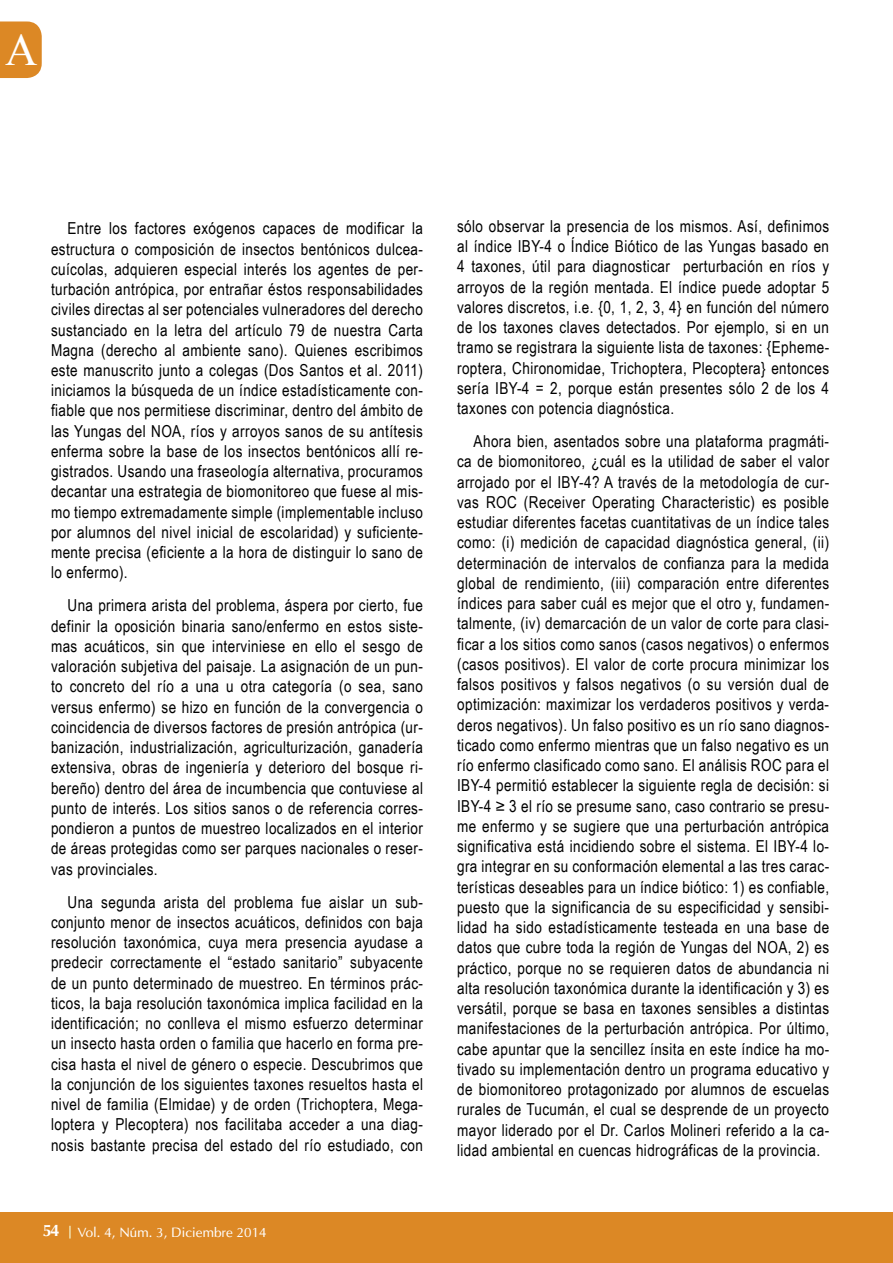
<style>
.page{position:relative;width:893px;height:1263px;background:#fff}
.page>*{position:absolute;margin:0;border:0;box-sizing:border-box;transform-origin:0 0}
.t1{font:45px "Times New Roman";color:#fff}
.t2{font:16.5px/20.2px "Arial Narrow";letter-spacing:.025em;color:#000;text-align:justify}
.t3{font:13.5px "Optima";color:#fff}
.s1{font-weight:700;font-size:16.5px}
</style>
<div class="page">
<div style="left:0;top:1213px;width:893px;height:50px;background:#dc8825"></div>
<svg style="left:0;top:21px;width:42px;height:57px;background:#dd8e30"></svg>
<h1 class="t1" style="left:5px;top:20px;width:34px">A</h1>
<p class="t2" style="left:51px;top:218px;width:374px;text-indent:16px">Entre los factores exógenos capaces de modificar la estructura o composición de insectos bentónicos dulcea&shy;cuícolas, adquieren especial interés los agentes de per&shy;turbación antrópica, por entrañar éstos responsabilidades civiles directas al ser potenciales vulneradores del derecho sustanciado en la letra del artículo 79 de nuestra Carta Magna (derecho al ambiente sano). Quienes escribimos este manuscrito junto a colegas (Dos Santos et al. 2011) iniciamos la búsqueda de un índice estadísticamente con&shy;fiable que nos permitiese discriminar, dentro del ámbito de las Yungas del NOA, ríos y arroyos sanos de su antítesis enferma sobre la base de los insectos bentónicos allí re&shy;gistrados. Usando una fraseología alternativa, procuramos decantar una estrategia de biomonitoreo que fuese al mis&shy;mo tiempo extremadamente simple (implementable incluso por alumnos del nivel inicial de escolaridad) y suficiente&shy;mente precisa (eficiente a la hora de distinguir lo sano de lo enfermo).</p>
<p class="t2" style="left:51px;top:595px;width:374px;text-indent:16px">Una primera arista del problema, áspera por cierto, fue definir la oposición binaria sano/enfermo en estos siste&shy;mas acuáticos, sin que interviniese en ello el sesgo de valoración subjetiva del paisaje. La asignación de un pun&shy;to concreto del río a una u otra categoría (o sea, sano versus enfermo) se hizo en función de la convergencia o coincidencia de diversos factores de presión antrópica (ur&shy;banización, industrialización, agriculturización, ganadería extensiva, obras de ingeniería y deterioro del bosque ri&shy;bereño) dentro del área de incumbencia que contuviese al punto de interés. Los sitios sanos o de referencia corres&shy;pondieron a puntos de muestreo localizados en el interior de áreas protegidas como ser parques nacionales o reser&shy;vas provinciales.</p>
<p class="t2" style="left:51px;top:891px;width:374px;text-indent:16px">Una segunda arista del problema fue aislar un sub&shy;conjunto menor de insectos acuáticos, definidos con baja resolución taxonómica, cuya mera presencia ayudase a predecir correctamente el “estado sanitario” subyacente de un punto determinado de muestreo. En términos prác&shy;ticos, la baja resolución taxonómica implica facilidad en la identificación; no conlleva el mismo esfuerzo determinar un insecto hasta orden o familia que hacerlo en forma pre&shy;cisa hasta el nivel de género o especie. Descubrimos que la conjunción de los siguientes taxones resueltos hasta el nivel de familia (Elmidae) y de orden (Trichoptera, Mega&shy;loptera y Plecoptera) nos facilitaba acceder a una diag&shy;nosis bastante precisa del estado del río estudiado, con</p>
<p class="t3" style="left:43px;top:1224px;width:225px"><span class="s1">54</span> Vol. 4, Núm. 3, Diciembre 2014</p>
<p class="t2" style="left:457px;top:215px;width:374px">sólo observar la presencia de los mismos. Así, definimos al índice IBY-4 o Índice Biótico de las Yungas basado en 4 taxones, útil para diagnosticar perturbación en ríos y arroyos de la región mentada. El índice puede adoptar 5 valores discretos, i.e. {0, 1, 2, 3, 4} en función del número de los taxones claves detectados. Por ejemplo, si en un tramo se registrara la siguiente lista de taxones: {Epheme&shy;roptera, Chironomidae, Trichoptera, Plecoptera} entonces sería IBY-4 = 2, porque están presentes sólo 2 de los 4 taxones con potencia diagnóstica.</p>
<p class="t2" style="left:457px;top:431px;width:374px;text-indent:16px">Ahora bien, asentados sobre una plataforma pragmáti&shy;ca de biomonitoreo, ¿cuál es la utilidad de saber el valor arrojado por el IBY-4? A través de la metodología de cur&shy;vas ROC (Receiver Operating Characteristic) es posible estudiar diferentes facetas cuantitativas de un índice tales como: (i) medición de capacidad diagnóstica general, (ii) determinación de intervalos de confianza para la medida global de rendimiento, (iii) comparación entre diferentes índices para saber cuál es mejor que el otro y, fundamen&shy;talmente, (iv) demarcación de un valor de corte para clasi&shy;ficar a los sitios como sanos (casos negativos) o enfermos (casos positivos). El valor de corte procura minimizar los falsos positivos y falsos negativos (o su versión dual de optimización: maximizar los verdaderos positivos y verda&shy;deros negativos). Un falso positivo es un río sano diagnos&shy;ticado como enfermo mientras que un falso negativo es un río enfermo clasificado como sano. El análisis ROC para el IBY-4 permitió establecer la siguiente regla de decisión: si IBY-4 ≥ 3 el río se presume sano, caso contrario se presu&shy;me enfermo y se sugiere que una perturbación antrópica significativa está incidiendo sobre el sistema. El IBY-4 lo&shy;gra integrar en su conformación elemental a las tres carac&shy;terísticas deseables para un índice biótico: 1) es confiable, puesto que la significancia de su especificidad y sensibi&shy;lidad ha sido estadísticamente testeada en una base de datos que cubre toda la región de Yungas del NOA, 2) es práctico, porque no se requieren datos de abundancia ni alta resolución taxonómica durante la identificación y 3) es versátil, porque se basa en taxones sensibles a distintas manifestaciones de la perturbación antrópica. Por último, cabe apuntar que la sencillez ínsita en este índice ha mo&shy;tivado su implementación dentro un programa educativo y de biomonitoreo protagonizado por alumnos de escuelas rurales de Tucumán, el cual se desprende de un proyecto mayor liderado por el Dr. Carlos Molineri referido a la ca&shy;lidad ambiental en cuencas hidrográficas de la provincia.</p>
</div>
